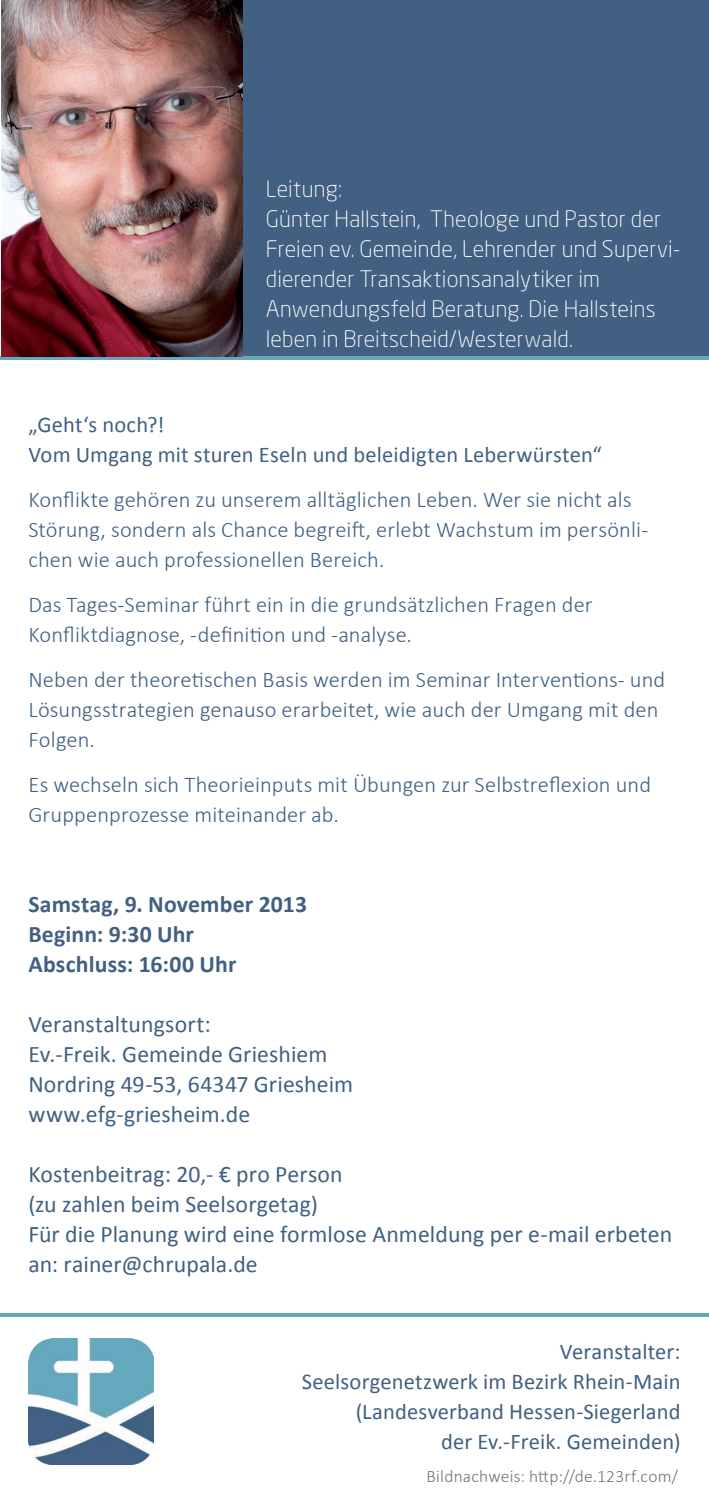
<style>
.page{position:relative;width:709px;height:1503px;background:#fff}
.page>*{position:absolute;margin:0;border:0;box-sizing:border-box;transform-origin:0 0}
.Headline_mittel{font:23.75px/30px "Calibri";letter-spacing:.005em;color:#416082}
.Headline_mittel-2{font:700 23.75px "Calibri";letter-spacing:.01em;color:#416082}
.Headline_mittel-3{font:300 22.5px/30px "Calibri";letter-spacing:.005em;color:#416082}
.Headline_mittel-4{font:300 22.5px/30px "Neo Sans Std";letter-spacing:.01em;color:#fff}
.Headline_mittel-5{font:22.5px "Calibri";letter-spacing:.005em;color:#416082}
.Headline_mittel-6{font:300 17.5px "Calibri";letter-spacing:.015em;color:#727477}
</style>
<div class="page">
<div style="left:3px;top:0;width:706px;height:356px;background:#416082"></div>
<img style="left:28px;top:1338px;width:126px;height:126px">
<hr style="left:0;top:356px;width:709px;height:4px;background:#65a8bc">
<hr style="left:0;top:1313px;width:709px;height:3px;background:#65a8bc">
<img style="left:1px;top:0;width:241px;height:356px">
<p class="Headline_mittel-4" style="left:266px;top:173px;width:78px">Leitung:</p>
<p class="Headline_mittel-4" style="left:266px;top:203px;width:416px">Günter Hallstein, Theologe und Pastor der Freien ev. Gemeinde, Lehrender und Supervi&shy;dierender Transaktionsanalytiker im Anwendungsfeld Beratung. Die Hallsteins leben in Breitscheid/Westerwald.</p>
<p class="Headline_mittel-5" style="left:28px;top:410px;width:137px">„Geht‘s noch?!</p>
<p class="Headline_mittel-5" style="left:28px;top:440px;width:575px">Vom Umgang mit sturen Eseln und beleidigten Leberwürsten“</p>
<p class="Headline_mittel-3" style="left:28px;top:484px;width:621px">Konflikte gehören zu unserem alltäglichen Leben. Wer sie nicht als<br>Störung, sondern als Chance begreift, erlebt Wachstum im persönli&shy;chen wie auch professionellen Bereich.</p>
<p class="Headline_mittel-3" style="left:28px;top:589px;width:566px">Das Tages-Seminar führt ein in die grundsätzlichen Fragen der<br>Konfliktdiagnose, -definition und -analyse.</p>
<p class="Headline_mittel-3" style="left:28px;top:664px;width:638px">Neben der theoretischen Basis werden im Seminar Interventions- und<br>Lösungsstrategien genauso erarbeitet, wie auch der Umgang mit den<br>Folgen.</p>
<p class="Headline_mittel-3" style="left:28px;top:769px;width:624px">Es wechseln sich Theorieinputs mit Übungen zur Selbstreflexion und<br>Gruppenprozesse miteinander ab.</p>
<p class="Headline_mittel-2" style="left:28px;top:888px;width:280px">Samstag, 9. November 2013</p>
<p class="Headline_mittel-2" style="left:28px;top:918px;width:167px">Beginn: 9:30 Uhr</p>
<p class="Headline_mittel-2" style="left:28px;top:948px;width:210px">Abschluss: 16:00 Uhr</p>
<p class="Headline_mittel" style="left:28px;top:1009px;width:184px">Veranstaltungsort:</p>
<p class="Headline_mittel" style="left:28px;top:1039px;width:301px">Ev.-Freik. Gemeinde Grieshiem</p>
<p class="Headline_mittel" style="left:28px;top:1069px;width:326px">Nordring 49-53, 64347 Griesheim</p>
<p class="Headline_mittel" style="left:28px;top:1099px;width:223px">www.efg-griesheim.de</p>
<p class="Headline_mittel" style="left:28px;top:1159px;width:316px">Kostenbeitrag: 20,- € pro Person</p>
<p class="Headline_mittel" style="left:28px;top:1189px;width:291px">(zu zahlen beim Seelsorgetag)</p>
<p class="Headline_mittel" style="left:28px;top:1219px;width:645px">Für die Planung wird eine formlose Anmeldung per e-mail erbeten an: rainer@chrupala.de</p>
<p class="Headline_mittel-5" style="left:560px;top:1337px;width:122px">Veranstalter:</p>
<p class="Headline_mittel-5" style="left:302px;top:1367px;width:380px">Seelsorgenetzwerk im Bezirk Rhein-Main</p>
<p class="Headline_mittel-5" style="left:356px;top:1397px;width:326px">(Landesverband Hessen-Siegerland</p>
<p class="Headline_mittel-5" style="left:441px;top:1427px;width:241px">der Ev.-Freik. Gemeinden)</p>
<p class="Headline_mittel-6" style="left:426px;top:1465px;width:253px">Bildnachweis: http://de.123rf.com/</p>
</div>
